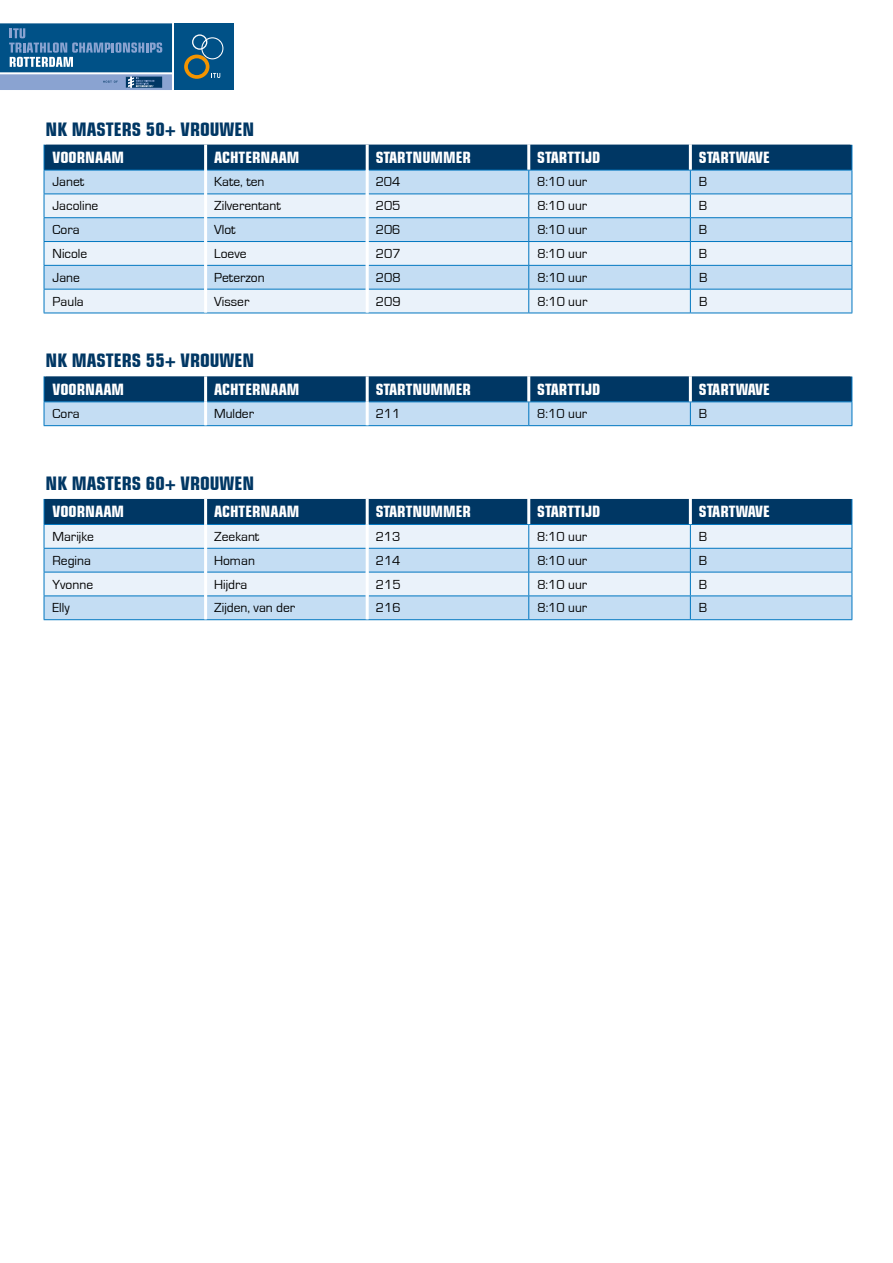
<style>
.page{position:relative;width:893px;height:1263px;background:#fff}
.page>*{position:absolute;margin:0;border:0;box-sizing:border-box;transform-origin:0 0}
.t1{font:700 condensed 18.75px "Eurostile";color:#003764}
.t2{font:700 condensed 15.75px "Eurostile";color:#fff}
.t3{font:13.5px "Eurostile";color:#000}
</style>
<div class="page">
<hr style="left:44px;top:313px;width:162px;height:1px;background:#0076c0">
<hr style="left:206px;top:313px;width:161px;height:1px;background:#0076c0">
<hr style="left:367px;top:313px;width:162px;height:1px;background:#0076c0">
<hr style="left:529px;top:313px;width:161px;height:1px;background:#0076c0">
<hr style="left:690px;top:313px;width:162px;height:1px;background:#0076c0">
<svg style="left:44px;top:144px;width:809px;height:169px;background:#afc9de"></svg>
<svg style="left:44px;top:376px;width:809px;height:50px;background:#5d88ab"></svg>
<hr style="left:44px;top:619px;width:162px;height:1px;background:#0076c0">
<hr style="left:206px;top:619px;width:161px;height:1px;background:#0076c0">
<hr style="left:367px;top:619px;width:162px;height:1px;background:#0076c0">
<hr style="left:529px;top:619px;width:161px;height:1px;background:#0076c0">
<hr style="left:690px;top:619px;width:162px;height:1px;background:#0076c0">
<svg style="left:44px;top:498px;width:809px;height:121px;background:#a3bfd6"></svg>
<div style="left:0;top:74px;width:172px;height:16px;background:#8aa3d1"></div>
<svg style="left:126px;top:77px;width:36px;height:11px"></svg>
<div style="left:0;top:23px;width:172px;height:49px;background:#005187"></div>
<svg style="left:9px;top:28px;width:153px;height:39px"></svg>
<svg style="left:103px;top:81px;width:15px;height:2px"></svg>
<div style="left:174px;top:23px;width:60px;height:67px;background:#005187"></div>
<svg style="left:184px;top:34px;width:40px;height:45px"></svg>
<h1 class="t1" style="left:46px;top:118px;width:210px">NK MASTERS 50+ VROUWEN</h1>
<p class="t2" style="left:53px;top:148px;width:73px">VOORNAAM</p>
<p class="t2" style="left:214px;top:148px;width:87px">ACHTERNAAM</p>
<p class="t2" style="left:376px;top:148px;width:97px">STARTNUMMER</p>
<p class="t2" style="left:537px;top:148px;width:65px">STARTTIJD</p>
<p class="t2" style="left:699px;top:148px;width:72px">STARTWAVE</p>
<p class="t3" style="left:53px;top:175px;width:33px">Janet</p>
<p class="t3" style="left:214px;top:175px;width:52px">Kate, ten</p>
<p class="t3" style="left:376px;top:175px;width:26px">204</p>
<p class="t3" style="left:537px;top:175px;width:51px">8:10 uur</p>
<p class="t3" style="left:699px;top:175px;width:10px">B</p>
<p class="t3" style="left:53px;top:199px;width:47px">Jacoline</p>
<p class="t3" style="left:214px;top:199px;width:68px">Zilverentant</p>
<p class="t3" style="left:376px;top:199px;width:26px">205</p>
<p class="t3" style="left:537px;top:199px;width:51px">8:10 uur</p>
<p class="t3" style="left:699px;top:199px;width:10px">B</p>
<p class="t3" style="left:53px;top:222px;width:29px">Cora</p>
<p class="t3" style="left:214px;top:222px;width:23px">Vlot</p>
<p class="t3" style="left:376px;top:222px;width:26px">206</p>
<p class="t3" style="left:537px;top:222px;width:51px">8:10 uur</p>
<p class="t3" style="left:699px;top:222px;width:10px">B</p>
<p class="t3" style="left:53px;top:246px;width:36px">Nicole</p>
<p class="t3" style="left:214px;top:246px;width:34px">Loeve</p>
<p class="t3" style="left:376px;top:246px;width:26px">207</p>
<p class="t3" style="left:537px;top:246px;width:51px">8:10 uur</p>
<p class="t3" style="left:699px;top:246px;width:10px">B</p>
<p class="t3" style="left:53px;top:270px;width:29px">Jane</p>
<p class="t3" style="left:214px;top:270px;width:52px">Peterzon</p>
<p class="t3" style="left:376px;top:270px;width:26px">208</p>
<p class="t3" style="left:537px;top:270px;width:51px">8:10 uur</p>
<p class="t3" style="left:699px;top:270px;width:10px">B</p>
<p class="t3" style="left:53px;top:294px;width:33px">Paula</p>
<p class="t3" style="left:214px;top:294px;width:37px">Visser</p>
<p class="t3" style="left:376px;top:294px;width:26px">209</p>
<p class="t3" style="left:537px;top:294px;width:51px">8:10 uur</p>
<p class="t3" style="left:699px;top:294px;width:10px">B</p>
<h1 class="t1" style="left:46px;top:349px;width:210px">NK MASTERS 55+ VROUWEN</h1>
<p class="t2" style="left:53px;top:380px;width:73px">VOORNAAM</p>
<p class="t2" style="left:214px;top:380px;width:87px">ACHTERNAAM</p>
<p class="t2" style="left:376px;top:380px;width:97px">STARTNUMMER</p>
<p class="t2" style="left:537px;top:380px;width:65px">STARTTIJD</p>
<p class="t2" style="left:699px;top:380px;width:72px">STARTWAVE</p>
<p class="t3" style="left:53px;top:407px;width:29px">Cora</p>
<p class="t3" style="left:214px;top:407px;width:42px">Mulder</p>
<p class="t3" style="left:376px;top:407px;width:26px">211</p>
<p class="t3" style="left:537px;top:407px;width:51px">8:10 uur</p>
<p class="t3" style="left:699px;top:407px;width:10px">B</p>
<h1 class="t1" style="left:46px;top:472px;width:210px">NK MASTERS 60+ VROUWEN</h1>
<p class="t2" style="left:53px;top:502px;width:73px">VOORNAAM</p>
<p class="t2" style="left:214px;top:502px;width:87px">ACHTERNAAM</p>
<p class="t2" style="left:376px;top:502px;width:97px">STARTNUMMER</p>
<p class="t2" style="left:537px;top:502px;width:65px">STARTTIJD</p>
<p class="t2" style="left:699px;top:502px;width:72px">STARTWAVE</p>
<p class="t3" style="left:53px;top:529px;width:43px">Marijke</p>
<p class="t3" style="left:214px;top:529px;width:47px">Zeekant</p>
<p class="t3" style="left:376px;top:529px;width:26px">213</p>
<p class="t3" style="left:537px;top:529px;width:51px">8:10 uur</p>
<p class="t3" style="left:699px;top:529px;width:10px">B</p>
<p class="t3" style="left:53px;top:553px;width:40px">Regina</p>
<p class="t3" style="left:214px;top:553px;width:42px">Homan</p>
<p class="t3" style="left:376px;top:553px;width:26px">214</p>
<p class="t3" style="left:537px;top:553px;width:51px">8:10 uur</p>
<p class="t3" style="left:699px;top:553px;width:10px">B</p>
<p class="t3" style="left:53px;top:577px;width:42px">Yvonne</p>
<p class="t3" style="left:214px;top:577px;width:35px">Hijdra</p>
<p class="t3" style="left:376px;top:577px;width:26px">215</p>
<p class="t3" style="left:537px;top:577px;width:51px">8:10 uur</p>
<p class="t3" style="left:699px;top:577px;width:10px">B</p>
<p class="t3" style="left:53px;top:601px;width:19px">Elly</p>
<p class="t3" style="left:214px;top:601px;width:83px">Zijden, van der</p>
<p class="t3" style="left:376px;top:601px;width:26px">216</p>
<p class="t3" style="left:537px;top:601px;width:51px">8:10 uur</p>
<p class="t3" style="left:699px;top:601px;width:10px">B</p>
</div>
